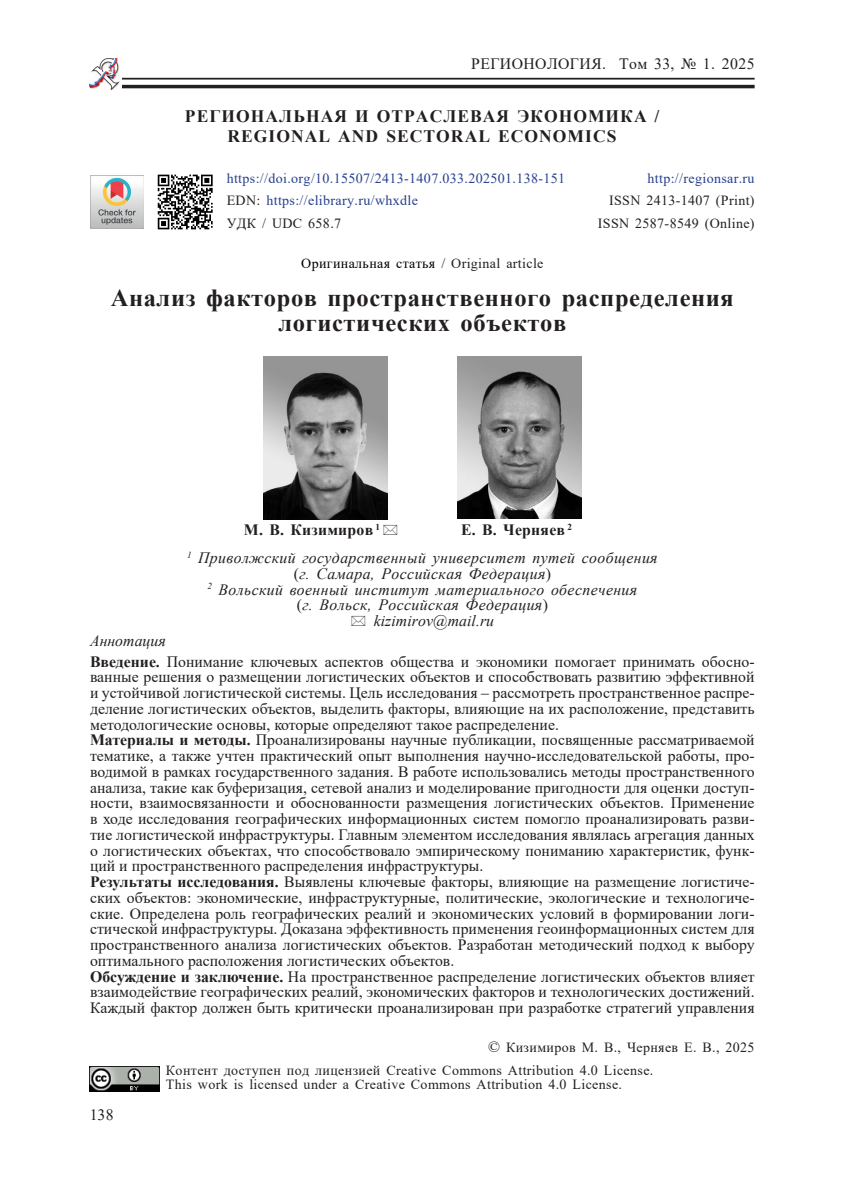
<style>
.page{position:relative;width:844px;height:1191px;background:#fff}
.page>*{position:absolute;margin:0;border:0;box-sizing:border-box;transform-origin:0 0}
.t1{font:700 24.5px/24.5px "Times New Roman";letter-spacing:.025em;color:#231f20;text-align:center}
.t2{font:700 17.5px/19.2px "Times New Roman";letter-spacing:.06em;color:#231f20;text-align:center}
.t3{font:15.75px/15.8px "Times New Roman";color:#231f20}
.t4{font:italic 15.75px/28px "Times New Roman";letter-spacing:.025em;color:#231f20}
.t5{font:15.75px "Times New Roman";letter-spacing:.025em;color:#231f20}
.t6{font:italic 15.75px "Times New Roman";letter-spacing:.005em;color:#231f20}
.t7{font:700 15.75px "Times New Roman";letter-spacing:.015em;color:#231f20}
.t8{font:14px/22.9px "Times New Roman";letter-spacing:.025em;color:#231f20}
.t9{font:14px "Times New Roman";letter-spacing:.025em;color:#253f8e}
.t10{font:14px "Times New Roman";letter-spacing:.025em;color:#000}
.s1{color:#231f20}
.s2{font-weight:700;font-style:normal}
.s3{font-style:normal}
.s4{font-style:italic}
.s5{font-weight:700}
.s6{font-size:15.75px}
</style>
<div class="page">
<hr style="left:122px;top:78px;width:632px;height:2px;background:#231f20">
<hr style="left:122px;top:85px;width:632px;height:3px;background:#231f20">
<img style="left:89px;top:58px;width:31px;height:32px">
<img style="left:89px;top:1066px;width:71px;height:25px">
<img style="left:263px;top:356px;width:124px;height:163px">
<img style="left:457px;top:356px;width:124px;height:162px">
<img style="left:157px;top:174px;width:56px;height:56px">
<img style="left:90px;top:175px;width:54px;height:54px">
<p class="t5" style="left:471px;top:53px;width:285px">РЕГИОНОЛОГИЯ. Том 33, № 1. 2025</p>
<p class="t2" style="left:185px;top:106px;width:476px">РЕГИОНАЛЬНАЯ И ОТРАСЛЕВАЯ ЭКОНОМИКА /<br>REGIONAL AND SECTORAL ECONOMICS</p>
<p class="t9" style="left:227px;top:168px;width:340px">https://doi.org/10.15507/2413-1407.033.202501.138-151</p>
<p class="t9" style="left:647px;top:168px;width:109px">http://regionsar.ru</p>
<p class="t9" style="left:227px;top:190px;width:193px"><span class="s1">EDN:</span> https://elibrary.ru/whxdle</p>
<p class="t8" style="left:609px;top:188px;width:147px">ISSN 2413-1407 (Print)</p>
<p class="t8" style="left:227px;top:211px;width:116px">УДК / UDC 658.7</p>
<p class="t8" style="left:597px;top:211px;width:158px">ISSN 2587-8549 (Online)</p>
<p class="t10" style="left:301px;top:253px;width:244px">Оригинальная статья <span class="s1">/ Original article</span></p>
<h1 class="t1" style="left:111px;top:285px;width:624px">Анализ факторов пространственного распределения логистических объектов</h1>
<p class="t4" style="left:187px;top:515px;width:472px;text-indent:274px"><span class="s2">Е. В. Черняев</span> <sup>2<br></sup><sup>1</sup> Приволжский государственный университет путей сообщения</p>
<p class="t4" style="left:293px;top:559px;width:259px"><span class="s3">(</span>г. Самара, Российская Федерация<span class="s3">)</span></p>
<p class="t4" style="left:207px;top:575px;width:431px"><sup>2</sup> Вольский военный институт материального обеспечения</p>
<p class="t4" style="left:297px;top:590px;width:252px"><span class="s3">(</span>г. Вольск, Российская Федерация<span class="s3">)</span></p>
<p class="t6" style="left:373px;top:610px;width:122px">kizimirov@mail.ru</p>
<p class="t3" style="left:90px;top:630px;width:666px;line-height:20.7px"><span class="s4">Аннотация<br></span><span class="s5">Введение.</span> Понимание ключевых аспектов общества и экономики помогает принимать обосно-</p>
<p class="t3" style="left:90px;top:668px;width:666px">ванные решения о размещении логистических объектов и способствовать развитию эффективной и устойчивой логистической системы. Цель исследования ‒ рассмотреть пространственное распре&shy;деление логистических объектов, выделить факторы, влияющие на их расположение, представить методологические основы, которые определяют такое распределение.<br><span class="s5">Материалы и методы.</span> Проанализированы научные публикации, посвященные рассматриваемой тематике, а также учтен практический опыт выполнения научно-исследовательской работы, про&shy;водимой в рамках государственного задания. В работе использовались методы пространственного анализа, такие как буферизация, сетевой анализ и моделирование пригодности для оценки доступ&shy;ности, взаимосвязанности и обоснованности размещения логистических объектов. Применение в ходе исследования географических информационных систем помогло проанализировать разви&shy;тие логистической инфраструктуры. Главным элементом исследования являлась агрегация данных о логистических объектах, что способствовало эмпирическому пониманию характеристик, функ&shy;ций и пространственного распределения инфраструктуры.<br><span class="s5">Результаты исследования.</span> Выявлены ключевые факторы, влияющие на размещение логистиче&shy;ских объектов: экономические, инфраструктурные, политические, экологические и технологиче&shy;ские. Определена роль географических реалий и экономических условий в формировании логи&shy;стической инфраструктуры. Доказана эффективность применения геоинформационных систем для пространственного анализа логистических объектов. Разработан методический подход к выбору оптимального расположения логистических объектов.<br><span class="s5">Обсуждение и заключение.</span> На пространственное распределение логистических объектов влияет взаимодействие географических реалий, экономических факторов и технологических достижений.<br>Каждый фактор должен быть критически проанализирован при разработке стратегий управления</p>
<p class="t7" style="left:244px;top:518px;width:138px">М. В. Кизимиров <sup>1</sup></p>
<p class="t3" style="left:89px;top:1106px;width:26px">138</p>
<p class="t8" style="left:166px;top:1035px;width:590px;text-indent:322px"><span class="s6">©</span> Кизимиров М. В., Черняев Е. В., 2025<br>Контент доступен под лицензией Creative Commons Attribution 4.0 License.</p>
<p class="t8" style="left:166px;top:1072px;width:457px">This work is licensed under a Creative Commons Attribution 4.0 License.</p>
</div>
